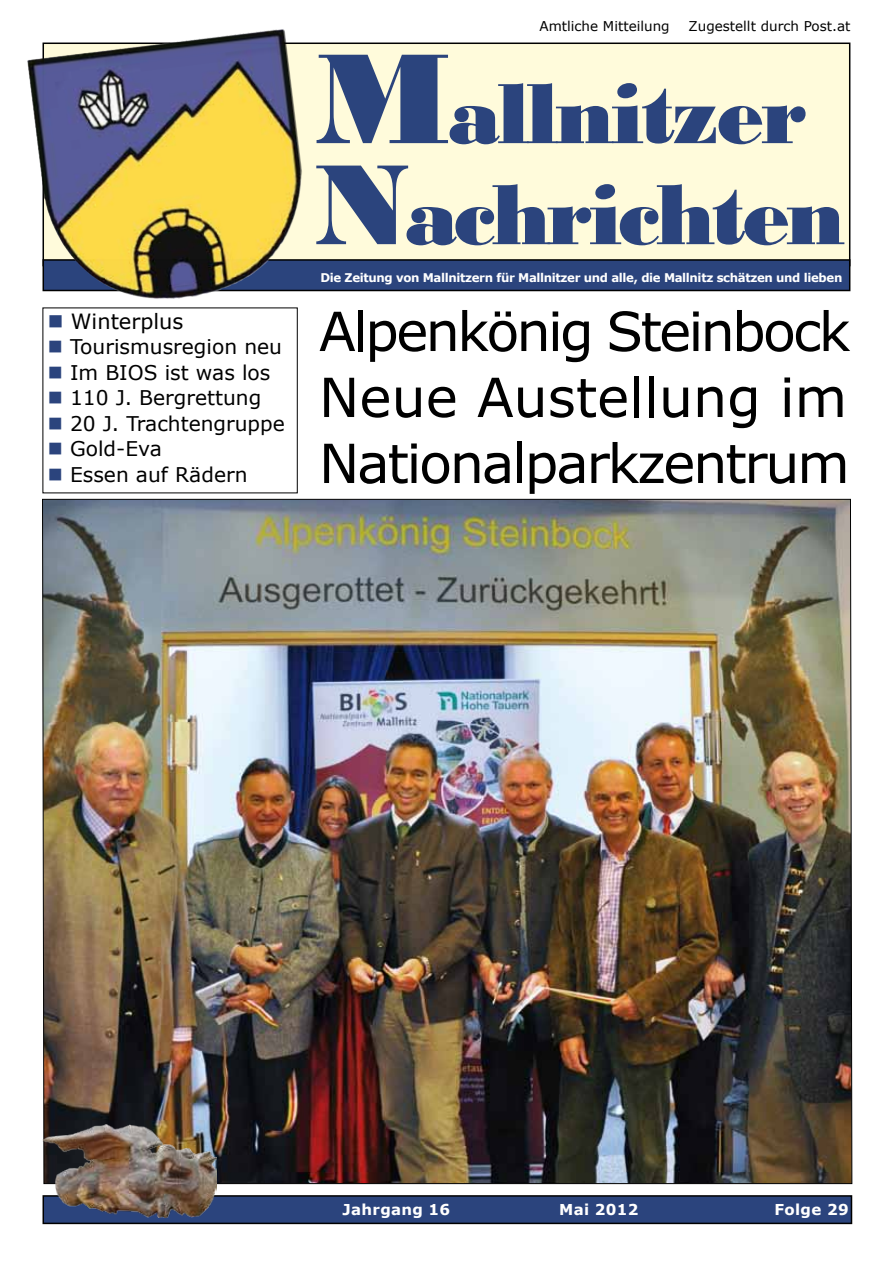
<style>
.page{position:relative;width:893px;height:1263px;background:#fff}
.page>*{position:absolute;margin:0;border:0;box-sizing:border-box;transform-origin:0 0}
.t1{font:90px/100.9px "Bodoni MT Black";letter-spacing:-.04em;color:#2b447d}
.t2{font:54px/66px "Verdana";letter-spacing:-.04em;color:#000;text-align:justify}
.t3{font:21px "Verdana";color:#000}
.t4{font:20.25px "Verdana";color:#000}
.t5{font:700 15px "Verdana";letter-spacing:.02em;color:#fff}
.t6{font:13.5px "Verdana";color:#000}
.t7{font:700 12px "Verdana";letter-spacing:-.03em;color:#fff}
.s1{color:#2b447d}
.s2{font-size:135px}
.s3{font-size:120px}
</style>
<div class="page">
<div style="left:43px;top:43px;width:807px;height:223px;background:#fffbdb;border:2px solid #000"></div>
<div style="left:43px;top:260px;width:807px;height:30px;background:#2b447d"></div>
<div style="left:43px;top:259px;width:807px;height:32px;border:2px solid #000"></div>
<img style="left:27px;top:29px;width:275px;height:270px">
<div style="left:43px;top:1195px;width:809px;height:29px;background:#2b447d;border:2px solid #000"></div>
<img style="left:42px;top:498px;width:811px;height:686px">
<img style="left:43px;top:1125px;width:173px;height:92px">
<p class="t3" style="left:48px;top:307px;width:137px"><span class="s1">■</span> Winterplus</p>
<p class="t4" style="left:48px;top:333px;width:236px"><span class="s1">■</span> Tourismusregion neu</p>
<p class="t4" style="left:48px;top:359px;width:224px"><span class="s1">■</span> Im BIOS ist was los</p>
<p class="t4" style="left:48px;top:384px;width:215px"><span class="s1">■</span> 110 J. Bergrettung</p>
<p class="t4" style="left:48px;top:410px;width:239px"><span class="s1">■</span> 20 J. Trachtengruppe</p>
<p class="t4" style="left:48px;top:435px;width:116px"><span class="s1">■</span> Gold-Eva</p>
<p class="t4" style="left:48px;top:461px;width:201px"><span class="s1">■</span> Essen auf Rädern</p>
<p class="t6" style="left:539px;top:16px;width:132px">Amtliche Mitteilung</p>
<p class="t6" style="left:689px;top:16px;width:163px">Zugestellt durch Post.at</p>
<h1 class="t1" style="left:314px;top:63px;width:532px"><span class="s2">M</span>allnitzer<br><span class="s3">N</span>achrichten</h1>
<p class="t7" style="left:320px;top:269px;width:523px">Die Zeitung von Mallnitzern für Mallnitzer und alle, die Mallnitz schätzen und lieben</p>
<h2 class="t2" style="left:319px;top:298px;width:533px">Alpenkönig Steinbock Neue Austellung im Nationalparkzentrum</h2>
<p class="t5" style="left:343px;top:1199px;width:109px">Jahrgang 16</p>
<p class="t5" style="left:559px;top:1199px;width:81px">Mai 2012</p>
<p class="t5" style="left:774px;top:1199px;width:76px">Folge 29</p>
</div>
